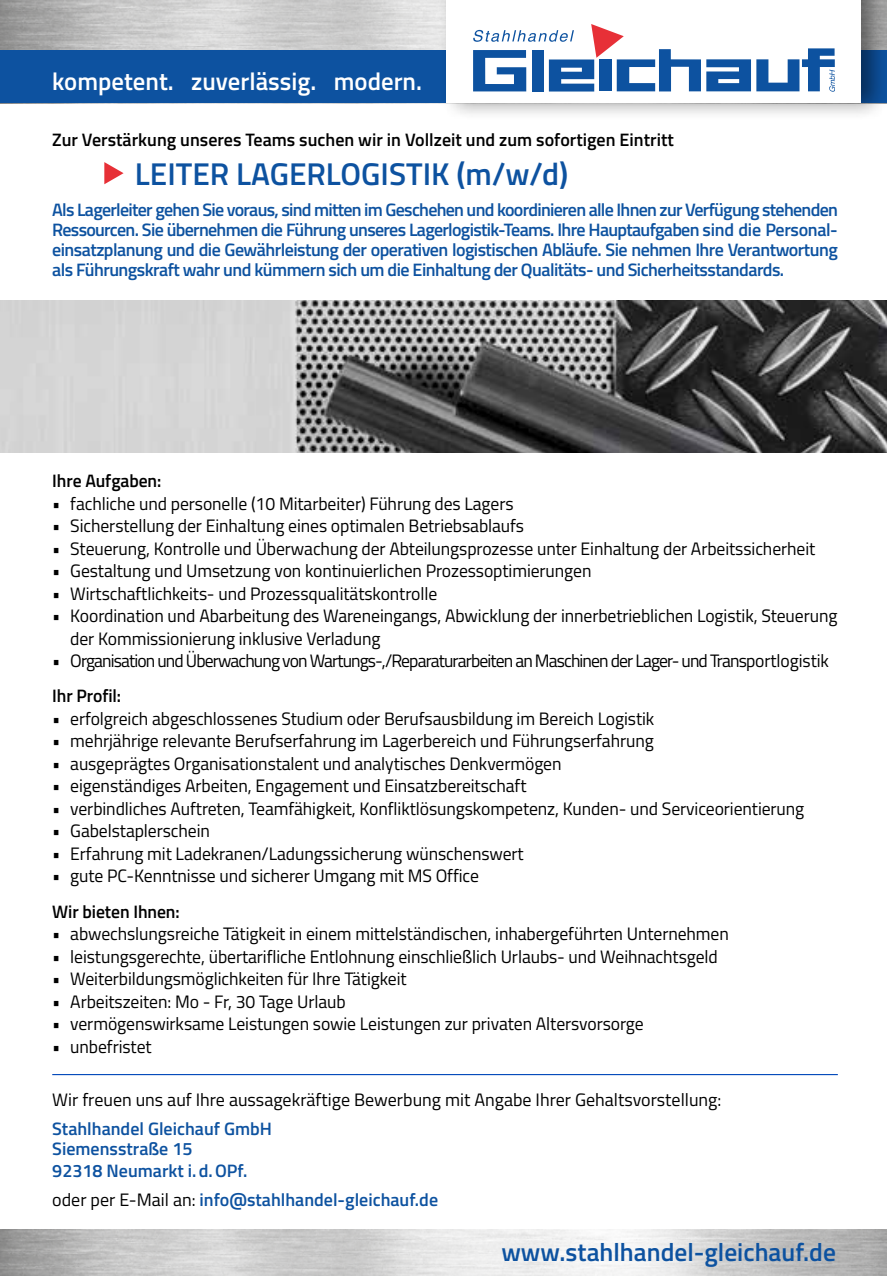
<style>
.page{position:relative;width:887px;height:1276px;background:#fff}
.page>*{position:absolute;margin:0;border:0;box-sizing:border-box;transform-origin:0 0}
.t1{font:600 31.5px "Titillium Web";color:#0d52a0}
.t2{font:600 25.43px "Titillium Web";color:#0d52a0}
.t3{font:600 24.75px "Titillium Web";color:#fff}
.t4{font:18px/22.5px "Titillium Web";letter-spacing:-.005em;color:#000}
.t5{font:600 18px/20.2px "Titillium Web";color:#0d52a0}
.t6{font:600 18px "Titillium Web";color:#000}
.t7{font:18px "Titillium Web";letter-spacing:-.05em;color:#000}
.s1{font-weight:400;color:#000}
</style>
<div class="page">
<div style="left:0;top:50px;width:887px;height:53px;background:#0d52a0"></div>
<div style="left:439px;top:0;width:448px;height:121px;background:#000;opacity:.45"></div>
<div style="left:446px;top:0;width:414px;height:103px;background:#fff"></div>
<svg style="left:473px;top:24px;width:362px;height:68px"></svg>
<svg style="left:104px;top:162px;width:20px;height:22px"></svg>
<img style="left:0;top:301px;width:887px;height:152px">
<hr style="left:52px;top:1074px;width:785px;height:1px;background:#0047ba">
<h3 class="t3" style="left:52px;top:63px;width:371px">kompetent. zuverlässig. modern.</h3>
<p class="t6" style="left:52px;top:126px;width:623px">Zur Verstärkung unseres Teams suchen wir in Vollzeit und zum sofortigen Eintritt</p>
<h1 class="t1" style="left:135px;top:150px;width:434px">LEITER LAGERLOGISTIK (m/w/d)</h1>
<p class="t5" style="left:52px;top:198px;width:787px;text-align:justify">Als Lagerleiter gehen Sie voraus, sind mitten im Geschehen und koordinieren alle Ihnen zur Verfügung stehenden Ressourcen. Sie übernehmen die Führung unseres Lagerlogistik-Teams. Ihre Hauptaufgaben sind die Personal&shy;einsatzplanung und die Gewährleistung der operativen logistischen Abläufe. Sie nehmen Ihre Verantwortung als Führungskraft wahr und kümmern sich um die Einhaltung der Qualitäts- und Sicherheitsstandards.</p>
<p class="t6" style="left:52px;top:467px;width:111px">Ihre Aufgaben:</p>
<p class="t4" style="left:52px;top:491px;width:463px">• fachliche und personelle (10 Mitarbeiter) Führung des Lagers</p>
<p class="t4" style="left:52px;top:514px;width:473px">• Sicherstellung der Einhaltung eines optimalen Betriebsablaufs</p>
<p class="t4" style="left:52px;top:536px;width:764px">• Steuerung, Kontrolle und Überwachung der Abteilungsprozesse unter Einhaltung der Arbeitssicherheit</p>
<p class="t4" style="left:52px;top:559px;width:541px">• Gestaltung und Umsetzung von kontinuierlichen Prozessoptimierungen</p>
<p class="t4" style="left:52px;top:581px;width:386px">• Wirtschaftlichkeits- und Prozessqualitätskontrolle</p>
<p class="t4" style="left:70px;top:604px;width:768px;text-indent:-18px">• Koordination und Abarbeitung des Wareneingangs, Abwicklung der innerbetrieblichen Logistik, Steuerung der Kommissionierung inklusive Verladung</p>
<p class="t7" style="left:52px;top:647px;width:778px">• Organisation und Überwachung von Wartungs-,/Reparaturarbeiten an Maschinen der Lager- und Transportlogistik</p>
<p class="t6" style="left:52px;top:682px;width:70px">Ihr Profil:</p>
<p class="t4" style="left:52px;top:706px;width:603px">• erfolgreich abgeschlossenes Studium oder Berufsausbildung im Bereich Logistik</p>
<p class="t4" style="left:52px;top:729px;width:603px">• mehrjährige relevante Berufserfahrung im Lagerbereich und Führungserfahrung</p>
<p class="t4" style="left:52px;top:751px;width:511px">• ausgeprägtes Organisationstalent und analytisches Denkvermögen</p>
<p class="t4" style="left:52px;top:774px;width:476px">• eigenständiges Arbeiten, Engagement und Einsatzbereitschaft</p>
<p class="t4" style="left:52px;top:796px;width:753px">• verbindliches Auftreten, Teamfähigkeit, Konfliktlösungskompetenz, Kunden- und Serviceorientierung</p>
<p class="t4" style="left:52px;top:819px;width:159px">• Gabelstaplerschein</p>
<p class="t4" style="left:52px;top:841px;width:473px">• Erfahrung mit Ladekranen/Ladungssicherung wünschenswert</p>
<p class="t4" style="left:52px;top:864px;width:428px">• gute PC-Kenntnisse und sicherer Umgang mit MS Office</p>
<p class="t6" style="left:52px;top:898px;width:129px">Wir bieten Ihnen:</p>
<p class="t4" style="left:52px;top:922px;width:678px">• abwechslungsreiche Tätigkeit in einem mittelständischen, inhabergeführten Unternehmen</p>
<p class="t4" style="left:52px;top:944px;width:667px">• leistungsgerechte, übertarifliche Entlohnung einschließlich Urlaubs- und Weihnachtsgeld</p>
<p class="t4" style="left:52px;top:967px;width:356px">• Weiterbildungsmöglichkeiten für Ihre Tätigkeit</p>
<p class="t4" style="left:52px;top:989px;width:295px">• Arbeitszeiten: Mo - Fr, 30 Tage Urlaub</p>
<p class="t4" style="left:52px;top:1012px;width:593px">• vermögenswirksame Leistungen sowie Leistungen zur privaten Altersvorsorge</p>
<p class="t4" style="left:52px;top:1034px;width:101px">• unbefristet</p>
<p class="t4" style="left:52px;top:1087px;width:670px">Wir freuen uns auf Ihre aussagekräftige Bewerbung mit Angabe Ihrer Gehaltsvorstellung:</p>
<p class="t5" style="left:52px;top:1117px;width:221px">Stahlhandel Gleichauf GmbH<br>Siemensstraße 15</p>
<p class="t5" style="left:52px;top:1155px;width:387px;line-height:28.8px">92318 Neumarkt i.d.OPf.<br><span class="s1">oder per E-Mail an:</span> info@stahlhandel-gleichauf.de</p>
<h2 class="t2" style="left:501px;top:1233px;width:336px">www.stahlhandel-gleichauf.de</h2>
</div>
